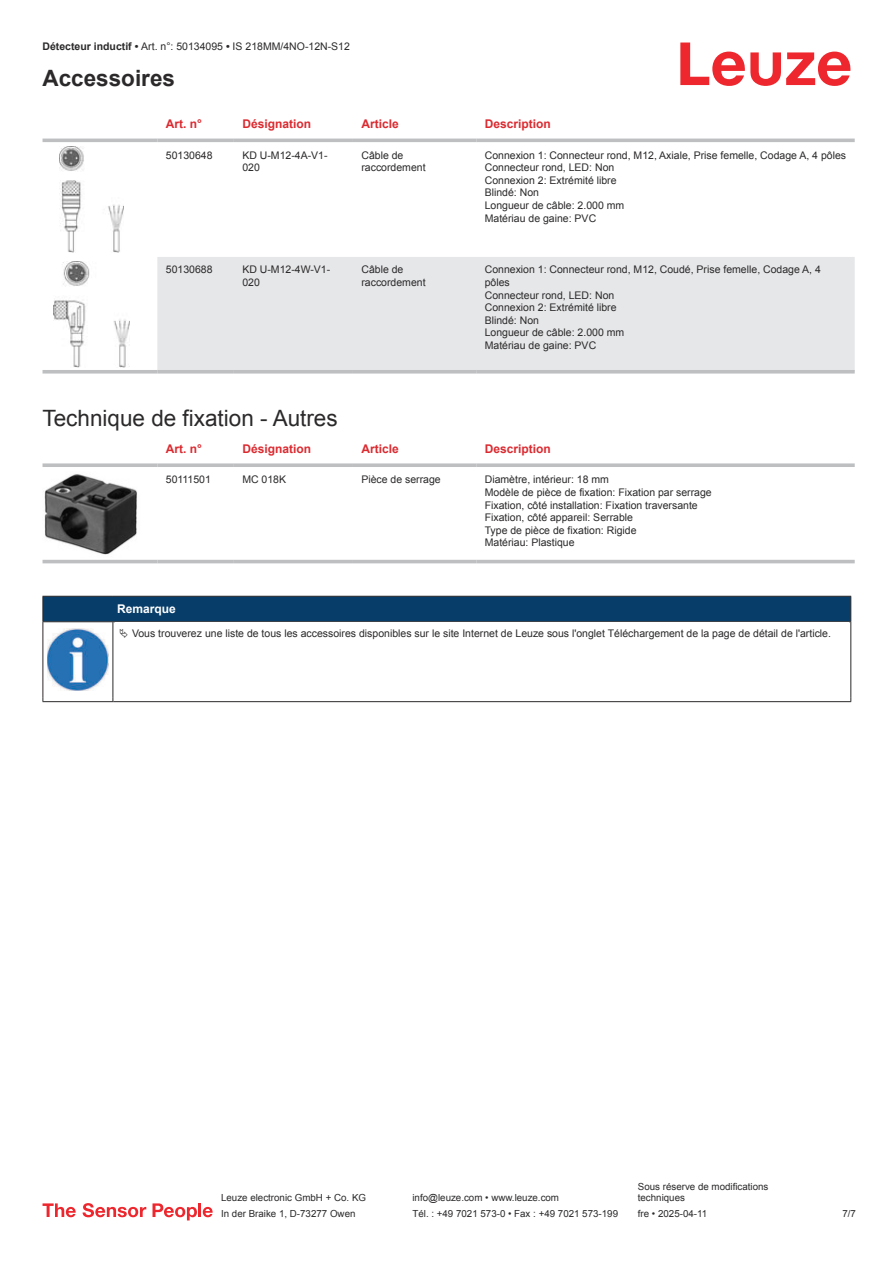
<style>
.page{position:relative;width:893px;height:1263px;background:#fff}
.page>*{position:absolute;margin:0;border:0;box-sizing:border-box;transform-origin:0 0}
.t1{font:22.5px "Arial";color:#2b292a}
.t2{font:700 22.5px "Arial";color:#2b292a}
.t3{font:700 12px "Arial";color:#db2a30}
.t4{font:700 12px "Arial";color:#fff}
.t5{font:10.5px/12.6px "Arial";color:#2b292a}
.t6{font:9.75px/11.7px "Arial";color:#2b292a}
.s1{font-weight:700}
</style>
<div class="page">
<svg style="left:680px;top:43px;width:170px;height:43px"></svg>
<svg style="left:43px;top:138px;width:812px;height:230px"></svg>
<div style="left:157px;top:257px;width:698px;height:113px;background:#e6e7e9"></div>
<hr style="left:43px;top:139px;width:114px;height:3px;background:#bdbfc1">
<hr style="left:157px;top:139px;width:77px;height:3px;background:#bdbfc1">
<hr style="left:234px;top:139px;width:119px;height:3px;background:#bdbfc1">
<hr style="left:353px;top:139px;width:123px;height:3px;background:#bdbfc1">
<hr style="left:476px;top:139px;width:379px;height:3px;background:#bdbfc1">
<svg style="left:43px;top:370px;width:114px;height:4px"></svg>
<svg style="left:157px;top:370px;width:77px;height:4px"></svg>
<svg style="left:234px;top:370px;width:119px;height:4px"></svg>
<svg style="left:353px;top:370px;width:123px;height:4px"></svg>
<svg style="left:476px;top:370px;width:379px;height:4px;background:#c4c6c7"></svg>
<img style="left:59px;top:146px;width:65px;height:107px">
<img style="left:54px;top:261px;width:75px;height:106px">
<svg style="left:43px;top:559px;width:812px;height:5px;fill:#eeefef"></svg>
<svg style="left:43px;top:463px;width:114px;height:4px"></svg>
<svg style="left:157px;top:463px;width:77px;height:4px"></svg>
<svg style="left:234px;top:463px;width:119px;height:4px"></svg>
<svg style="left:353px;top:463px;width:123px;height:4px"></svg>
<svg style="left:476px;top:463px;width:379px;height:4px;background:#c4c6c7"></svg>
<hr style="left:43px;top:560px;width:114px;height:3px;background:#bdbfc1">
<hr style="left:157px;top:560px;width:77px;height:3px;background:#bdbfc1">
<hr style="left:234px;top:560px;width:119px;height:3px;background:#bdbfc1">
<hr style="left:353px;top:560px;width:123px;height:3px;background:#bdbfc1">
<hr style="left:476px;top:560px;width:379px;height:3px;background:#bdbfc1">
<img style="left:44px;top:474px;width:93px;height:81px">
<div style="left:43px;top:596px;width:808px;height:26px;background:#063d69"></div>
<hr style="left:113px;top:621px;width:738px;height:1px;background:#2b292a">
<hr style="left:43px;top:622px;width:1px;height:75px;background:#2b292a">
<hr style="left:113px;top:622px;width:1px;height:75px;background:#2b292a">
<hr style="left:850px;top:622px;width:1px;height:75px;background:#2b292a">
<hr style="left:43px;top:701px;width:70px;height:1px;background:#2b292a">
<hr style="left:113px;top:701px;width:738px;height:1px;background:#2b292a">
<img style="left:47px;top:628px;width:61px;height:63px">
<svg style="left:43px;top:1203px;width:33px;height:14px"></svg>
<svg style="left:83px;top:1203px;width:63px;height:14px"></svg>
<svg style="left:153px;top:1203px;width:44px;height:17px"></svg>
<hr style="left:198px;top:1203px;width:3px;height:14px;background:#ed272d">
<svg style="left:203px;top:1207px;width:10px;height:10px"></svg>
<p class="t5" style="left:43px;top:41px;width:309px"><span class="s1">Détecteur inductif •</span> Art. n°: 50134095 <span class="s1">•</span> IS 218MM/4NO-12N-S12</p>
<h1 class="t2" style="left:43px;top:69px;width:134px">Accessoires</h1>
<p class="t3" style="left:166px;top:119px;width:38px">Art. n°</p>
<p class="t3" style="left:242px;top:119px;width:70px">Désignation</p>
<p class="t3" style="left:361px;top:119px;width:39px">Article</p>
<p class="t3" style="left:485px;top:119px;width:68px">Description</p>
<p class="t5" style="left:166px;top:149px;width:48px">50130648</p>
<p class="t5" style="left:242px;top:149px;width:87px">KD U-M12-4A-V1-<br>020</p>
<p class="t5" style="left:361px;top:149px;width:66px">Câble de raccordement</p>
<p class="t5" style="left:485px;top:149px;width:363px">Connexion 1: Connecteur rond, M12, Axiale, Prise femelle, Codage A, 4 pôles<br>Connecteur rond, LED: Non<br>Connexion 2: Extrémité libre<br>Blindé: Non<br>Longueur de câble: 2.000 mm<br>Matériau de gaine: PVC</p>
<p class="t5" style="left:166px;top:264px;width:48px">50130688</p>
<p class="t5" style="left:242px;top:264px;width:89px">KD U-M12-4W-V1-<br>020</p>
<p class="t5" style="left:361px;top:264px;width:66px">Câble de raccordement</p>
<p class="t5" style="left:485px;top:264px;width:338px">Connexion 1: Connecteur rond, M12, Coudé, Prise femelle, Codage A, 4 pôles<br>Connecteur rond, LED: Non<br>Connexion 2: Extrémité libre<br>Blindé: Non<br>Longueur de câble: 2.000 mm<br>Matériau de gaine: PVC</p>
<h1 class="t1" style="left:43px;top:410px;width:297px">Technique de fixation - Autres</h1>
<p class="t3" style="left:166px;top:444px;width:38px">Art. n°</p>
<p class="t3" style="left:242px;top:444px;width:70px">Désignation</p>
<p class="t3" style="left:361px;top:444px;width:39px">Article</p>
<p class="t3" style="left:485px;top:444px;width:68px">Description</p>
<p class="t5" style="left:166px;top:474px;width:47px">50111501</p>
<p class="t5" style="left:242px;top:474px;width:45px">MC 018K</p>
<p class="t5" style="left:361px;top:474px;width:81px">Pièce de serrage</p>
<p class="t5" style="left:485px;top:474px;width:229px">Diamètre, intérieur: 18 mm<br>Modèle de pièce de fixation: Fixation par serrage Fixation, côté installation: Fixation traversante Fixation, côté appareil: Serrable<br>Type de pièce de fixation: Rigide<br>Matériau: Plastique</p>
<p class="t4" style="left:117px;top:604px;width:60px">Remarque</p>
<p class="t5" style="left:132px;top:627px;width:700px">Vous trouverez une liste de tous les accessoires disponibles sur le site Internet de Leuze sous l'onglet Téléchargement de la page de détail de l'article.</p>
<p class="t6" style="left:221px;top:1193px;width:146px">Leuze electronic GmbH + Co. KG</p>
<p class="t6" style="left:412px;top:1193px;width:148px">info@leuze.com • www.leuze.com</p>
<p class="t6" style="left:638px;top:1181px;width:132px">Sous réserve de modifications techniques</p>
<p class="t6" style="left:221px;top:1208px;width:136px">In der Braike 1, D-73277 Owen</p>
<p class="t6" style="left:412px;top:1208px;width:207px">Tél. : +49 7021 573-0 • Fax : +49 7021 573-199</p>
<p class="t6" style="left:638px;top:1208px;width:71px">fre • 2025-04-11</p>
<p class="t6" style="left:842px;top:1209px;width:15px">7 /7</p>
</div>
